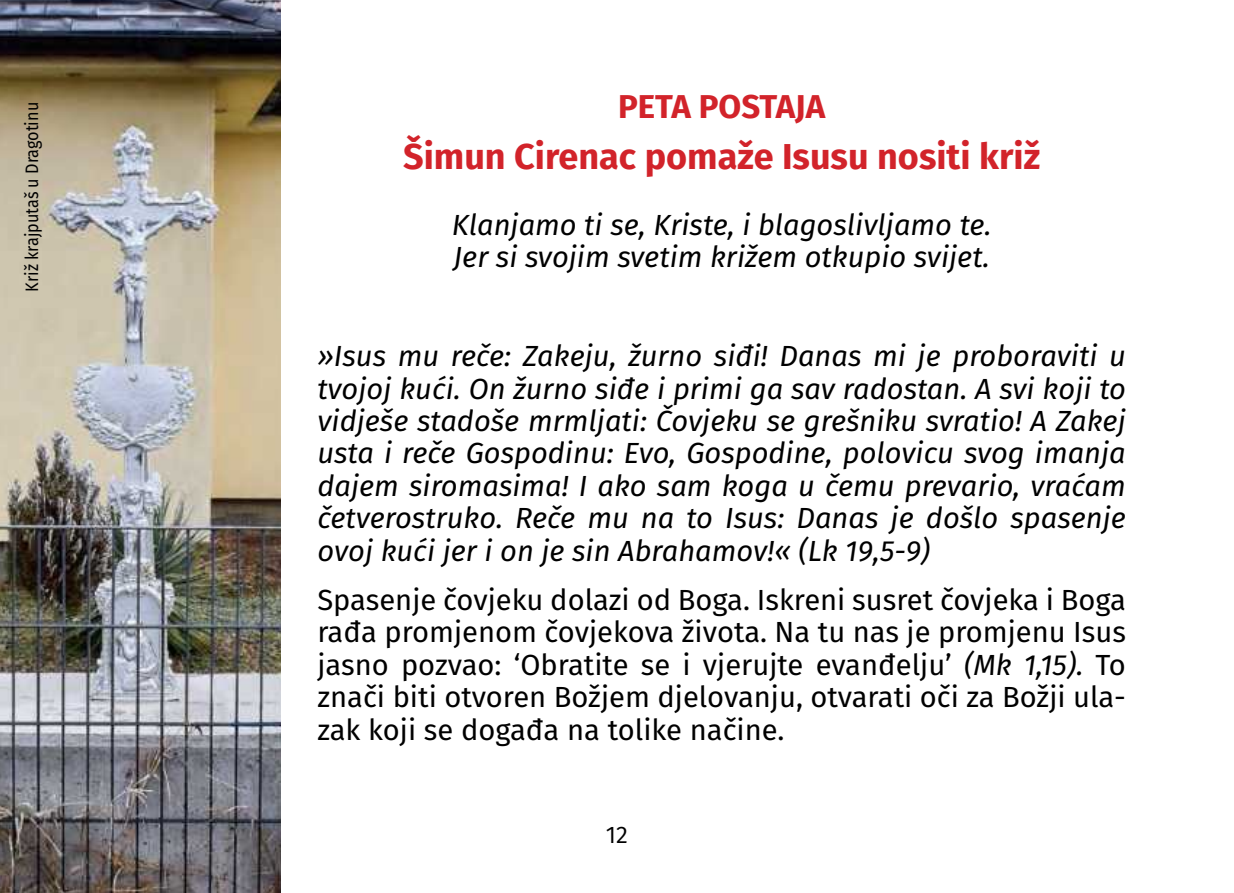
<style>
.page{position:relative;width:1234px;height:893px;background:#fff}
.page>*{position:absolute;margin:0;border:0;box-sizing:border-box;transform-origin:0 0}
.t1{font:700 36px "Fira Sans";color:#d2232a}
.t2{font:700 33px "Fira Sans";color:#d2232a}
.t3{font:italic 29.1px/32.4px "Fira Sans";color:#000}
.t4{font:29.1px/32.4px "Fira Sans";color:#000;text-align:justify}
.t5{font:24px "Fira Sans";color:#000}
.t6{font:18px "Fira Sans";color:#000;scale:.9 1}
.s1{font-style:italic}
</style>
<div class="page">
<img style="left:0;top:0;width:281px;height:893px">
<p class="t6" style="left:18px;top:292px;width:212px;rotate:-90deg">Križ krajputaš u Dragotinu</p>
<p class="t2" style="left:618px;top:79px;width:208px">PETA POSTAJA</p>
<p class="t1" style="left:403px;top:126px;width:638px">Šimun Cirenac pomaže Isusu nositi križ</p>
<p class="t3" style="left:452px;top:208px;width:541px">Klanjamo ti se, Kriste, i blagoslivljamo te.<br>Jer si svojim svetim križem otkupio svijet.</p>
<p class="t3" style="left:317px;top:339px;width:810px;text-align:justify">»Isus mu reče: Zakeju, žurno siđi! Danas mi je proboraviti u tvojoj kući. On žurno siđe i primi ga sav radostan. A svi koji to vidješe stadoše mrmljati: Čovjeku se grešniku svratio! A Zakej usta i reče Gospodinu: Evo, Gospodine, polovicu svog imanja dajem siromasima! I ako sam koga u čemu prevario, vraćam četverostruko. Reče mu na to Isus: Danas je došlo spasenje ovoj kući jer i on je sin Abrahamov!« (Lk 19,5-9)</p>
<p class="t4" style="left:317px;top:583px;width:809px">Spasenje čovjeku dolazi od Boga. Iskreni susret čovjeka i Boga rađa promjenom čovjekova života. Na tu nas je promjenu Isus jasno pozvao: ‘Obratite se i vjerujte evanđelju’ <span class="s1">(Mk 1,15).</span> To znači biti otvoren Božjem djelovanju, otvarati oči za Božji ula&shy;zak koji se događa na tolike načine.</p>
<p class="t5" style="left:606px;top:817px;width:24px">12</p>
</div>
